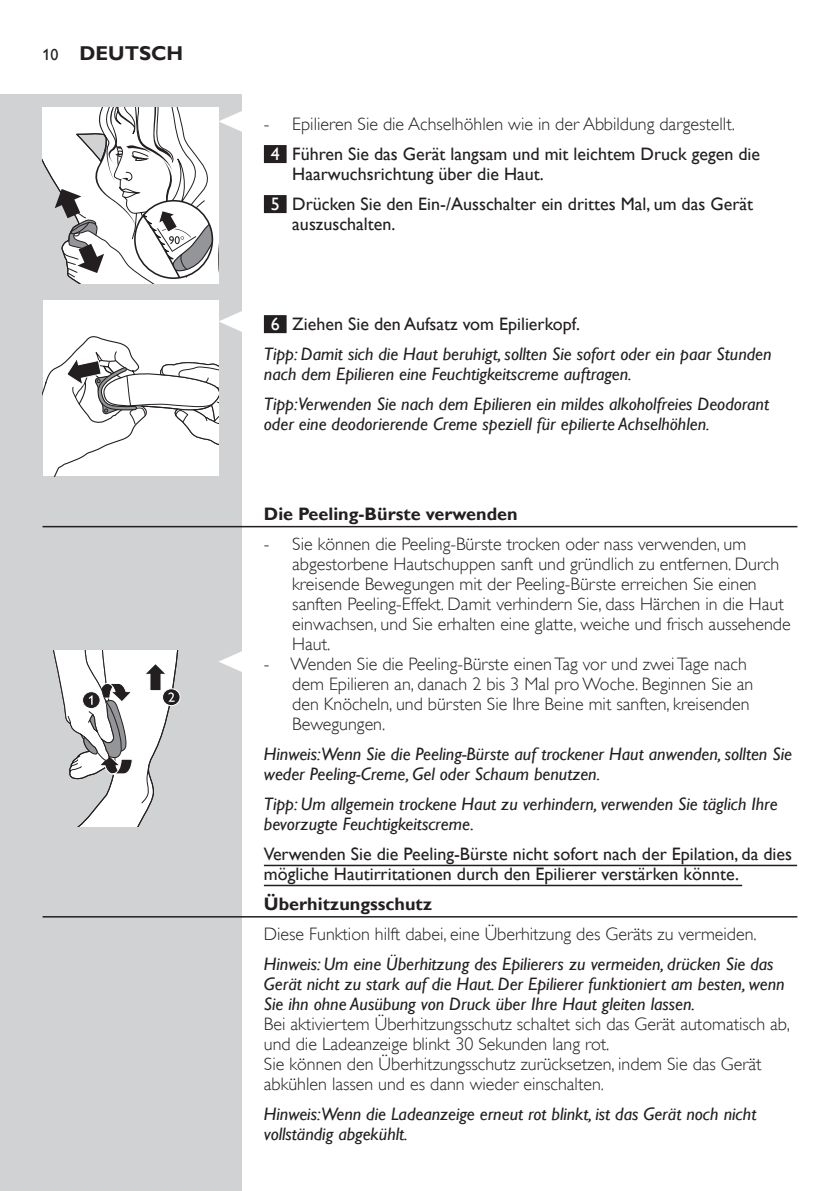
<style>
.page{position:relative;width:840px;height:1191px;background:#fff}
.page>*{position:absolute;margin:0;border:0;box-sizing:border-box;transform-origin:0 0}
.t1{font:700 20px "Gill Sans Alt One WGL";color:#231f20}
.t2{font:18px/20px "Gill Sans Alt One WGL Light";color:#231f20}
.t3{font:italic 18px/20px "Gill Sans Alt One WGL";color:#231f20}
.t4{font:18px/20px "Gill Sans Alt One WGL";color:#231f20}
.t5{font:700 18px "Gill Sans Alt One WGL";color:#231f20}
.s1{font-weight:400;font-size:16px}
.s2{color:#fff}
.s3{font-style:normal;color:#fff}
.s4{font-style:normal}
</style>
<div class="page">
<div style="left:0;top:95px;width:241px;height:1096px;background:#d1d2d4"></div>
<div style="left:264px;top:145px;width:22px;height:18px;background:#231f20"></div>
<div style="left:264px;top:195px;width:22px;height:18px;background:#231f20"></div>
<div style="left:264px;top:315px;width:22px;height:18px;background:#231f20"></div>
<hr style="left:43px;top:526px;width:754px;height:1px;background:#231f20">
<hr style="left:264px;top:864px;width:532px;height:2px;background:#231f20">
<hr style="left:264px;top:884px;width:477px;height:2px;background:#231f20">
<hr style="left:43px;top:916px;width:754px;height:1px;background:#231f20">
<svg style="left:43px;top:108px;width:199px;height:175px"></svg>
<div style="left:134px;top:200px;width:79px;height:79px;border:2px solid #231f20;border-radius:50%"></div>
<div style="left:43px;top:300px;width:175px;height:176px;background:#fff"></div>
<svg style="left:43px;top:310px;width:199px;height:166px"></svg>
<svg style="left:219px;top:650px;width:23px;height:23px"></svg>
<div style="left:162px;top:688px;width:18px;height:18px;border:1px solid #fff;border-radius:50%"></div>
<svg style="left:53px;top:650px;width:126px;height:176px"></svg>
<p class="t1" style="left:43px;top:45px;width:142px"><span class="s1">10</span> DeutscH</p>
<p class="t2" style="left:264px;top:115px;width:472px">- Epilieren Sie die Achselhöhlen wie in der Abbildung dargestellt.</p>
<p class="t4" style="left:292px;top:145px;width:469px;text-indent:-21px"><span class="s2">4</span> Führen Sie das Gerät langsam und mit leichtem Druck gegen die<br>Haarwuchsrichtung über die Haut.</p>
<p class="t4" style="left:292px;top:195px;width:462px;text-indent:-21px"><span class="s2">5</span> Drücken Sie den Ein-/Ausschalter ein drittes Mal, um das Gerät auszuschalten.</p>
<p class="t3" style="left:264px;top:310px;width:509px;line-height:30px;text-indent:7px"><span class="s3">6</span> <span class="s4">Ziehen Sie den Aufsatz vom Epilierkopf.<br></span>Tipp: Damit sich die Haut beruhigt, sollten Sie sofort oder ein paar Stunden</p>
<p class="t3" style="left:264px;top:360px;width:506px;line-height:30px">nach dem Epilieren eine Feuchtigkeitscreme auftragen.<br>Tipp:Verwenden Sie nach dem Epilieren ein mildes alkoholfreies Deodorant</p>
<p class="t3" style="left:264px;top:415px;width:447px">oder eine deodorierende Creme speziell für epilierte Achselhöhlen.</p>
<p class="t5" style="left:264px;top:507px;width:255px">Die Peeling-Bürste verwenden</p>
<p class="t2" style="left:292px;top:535px;width:499px;text-indent:-28px">- Sie können die Peeling-Bürste trocken oder nass verwenden, um abgestorbene Hautschuppen sanft und gründlich zu entfernen. Durch kreisende Bewegungen mit der Peeling-Bürste erreichen Sie einen sanften Peeling-Effekt. Damit verhindern Sie, dass Härchen in die Haut einwachsen, und Sie erhalten eine glatte, weiche und frisch aussehende Haut.</p>
<p class="t2" style="left:292px;top:655px;width:462px;text-indent:-28px">- Wenden Sie die Peeling-Bürste einen Tag vor und zwei Tage nach dem Epilieren an, danach 2 bis 3 Mal pro Woche. Beginnen Sie an den Knöcheln, und bürsten Sie Ihre Beine mit sanften, kreisenden Bewegungen.</p>
<p class="t3" style="left:264px;top:744px;width:529px">Hinweis:Wenn Sie die Peeling-Bürste auf trockener Haut anwenden, sollten Sie weder Peeling-Creme, Gel oder Schaum benutzen.</p>
<p class="t3" style="left:264px;top:795px;width:515px">Tipp: Um allgemein trockene Haut zu verhindern, verwenden Sie täglich Ihre bevorzugte Feuchtigkeitscreme.</p>
<p class="t4" style="left:264px;top:845px;width:529px">Verwenden Sie die Peeling-Bürste nicht sofort nach der Epilation, da dies mögliche Hautirritationen durch den Epilierer verstärken könnte.</p>
<p class="t5" style="left:264px;top:897px;width:170px">Überhitzungsschutz</p>
<p class="t2" style="left:264px;top:925px;width:494px">Diese Funktion hilft dabei, eine Überhitzung des Geräts zu vermeiden.</p>
<p class="t3" style="left:264px;top:955px;width:522px">Hinweis: Um eine Überhitzung des Epilierers zu vermeiden, drücken Sie das<br>Gerät nicht zu stark auf die Haut. Der Epilierer funktioniert am besten, wenn<br>Sie ihn ohne Ausübung von Druck über Ihre Haut gleiten lassen.</p>
<p class="t2" style="left:264px;top:1015px;width:527px">Bei aktiviertem Überhitzungsschutz schaltet sich das Gerät automatisch ab, und die Ladeanzeige blinkt 30 Sekunden lang rot.<br>Sie können den Überhitzungsschutz zurücksetzen, indem Sie das Gerät abkühlen lassen und es dann wieder einschalten.</p>
<p class="t3" style="left:264px;top:1105px;width:493px">Hinweis:Wenn die Ladeanzeige erneut rot blinkt, ist das Gerät noch nicht vollständig abgekühlt.</p>
</div>
